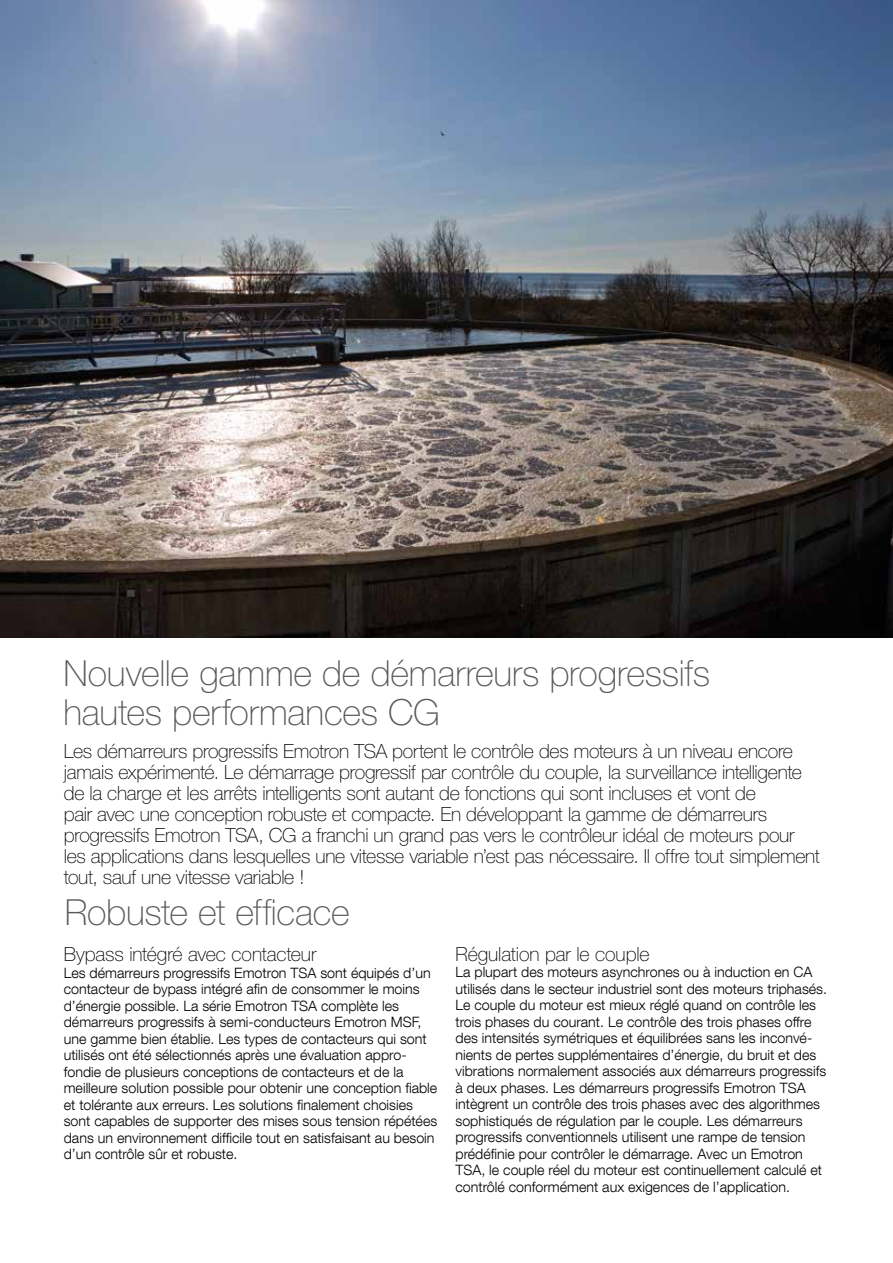
<style>
.page{position:relative;width:893px;height:1263px;background:#fff}
.page>*{position:absolute;margin:0;border:0;box-sizing:border-box;transform-origin:0 0}
.t1{font:100 36px/39px "Helvetica Neue LT Std";letter-spacing:-.005em;color:#58595b}
.t2{font:100 19.5px/21px "Helvetica Neue LT Std";letter-spacing:-.015em;color:#000}
.t3{font:300 14.25px/16.5px "Helvetica Neue LT Com";color:#000}
</style>
<div class="page">
<img style="left:0;top:0;width:893px;height:638px">
<h1 class="t1" style="left:64px;top:653px;width:648px">Nouvelle gamme de démarreurs progressifs hautes performances CG</h1>
<p class="t2" style="left:64px;top:741px;width:758px">Les démarreurs progressifs Emotron TSA portent le contrôle des moteurs à un niveau encore jamais expérimenté. Le démarrage progressif par contrôle du couple, la surveillance intelligente de la charge et les arrêts intelligents sont autant de fonctions qui sont incluses et vont de<br>pair avec une conception robuste et compacte. En développant la gamme de démarreurs progressifs Emotron TSA, CG a franchi un grand pas vers le contrôleur idéal de moteurs pour les applications dans lesquelles une vitesse variable n’est pas nécessaire. Il offre tout simplement tout, sauf une vitesse variable !</p>
<h1 class="t1" style="left:65px;top:893px;width:287px">Robuste et efficace</h1>
<h2 class="t2" style="left:64px;top:944px;width:254px">Bypass intégré avec contacteur</h2>
<p class="t3" style="left:64px;top:964px;width:375px">Les démarreurs progressifs Emotron TSA sont équipés d’un contacteur de bypass intégré afin de consommer le moins d’énergie possible. La série Emotron TSA complète les démarreurs progressifs à semi-conducteurs Emotron MSF, une gamme bien établie. Les types de contacteurs qui sont utilisés ont été sélectionnés après une évaluation appro&shy;fondie de plusieurs conceptions de contacteurs et de la meilleure solution possible pour obtenir une conception fiable et tolérante aux erreurs. Les solutions finalement choisies sont capables de supporter des mises sous tension répétées dans un environnement difficile tout en satisfaisant au besoin d’un contrôle sûr et robuste.</p>
<h2 class="t2" style="left:455px;top:943px;width:196px">Régulation par le couple</h2>
<p class="t3" style="left:455px;top:963px;width:373px">La plupart des moteurs asynchrones ou à induction en CA utilisés dans le secteur industriel sont des moteurs triphasés.<br>Le couple du moteur est mieux réglé quand on contrôle les trois phases du courant. Le contrôle des trois phases offre des intensités symétriques et équilibrées sans les inconvé&shy;nients de pertes supplémentaires d’énergie, du bruit et des vibrations normalement associés aux démarreurs progressifs à deux phases. Les démarreurs progressifs Emotron TSA intègrent un contrôle des trois phases avec des algorithmes sophistiqués de régulation par le couple. Les démarreurs progressifs conventionnels utilisent une rampe de tension prédéfinie pour contrôler le démarrage. Avec un Emotron TSA, le couple réel du moteur est continuellement calculé et contrôlé conformément aux exigences de l’application.</p>
</div>
